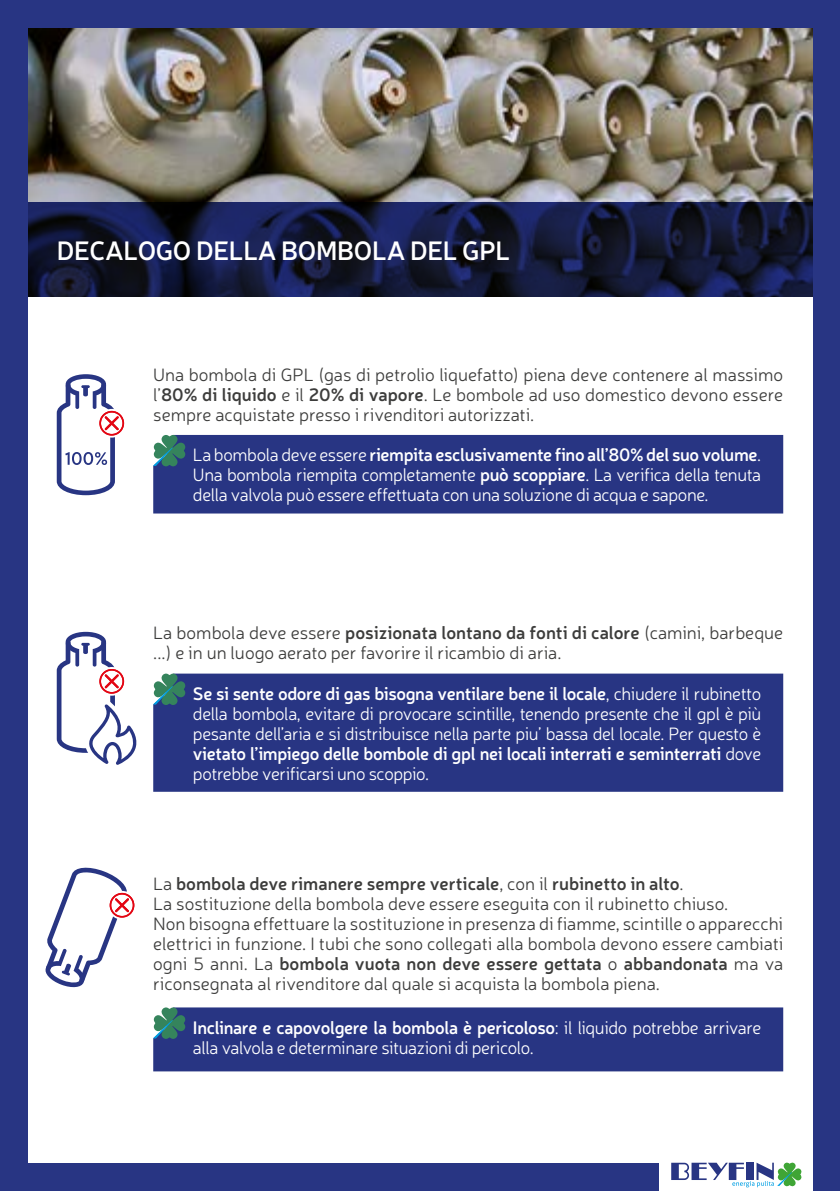
<style>
.page{position:relative;width:840px;height:1191px;background:#fff}
.page>*{position:absolute;margin:0;border:0;box-sizing:border-box;transform-origin:0 0}
.t1{font:600 26.4px "Neris";letter-spacing:-.01em;color:#fff}
.t2{font:300 18px/20px "Neris";color:#3c3c3b}
.t3{font:300 18px/20px "Neris";letter-spacing:-.02em;color:#fff;text-align:justify}
.s1{font-weight:600}
</style>
<div class="page">
<div style="left:0;top:0;width:839px;height:1191px;background:#283583"></div>
<div style="left:28px;top:88px;width:784px;height:1074px;background:#fff"></div>
<div style="left:659px;top:1137px;width:153px;height:54px;background:#fff"></div>
<svg style="left:671px;top:1162px;width:130px;height:25px"></svg>
<img style="left:28px;top:28px;width:784px;height:175px">
<svg style="left:28px;top:203px;width:784px;height:94px;background:#14193a"></svg>
<div style="left:153px;top:435px;width:629px;height:78px;background:#283583"></div>
<svg style="left:153px;top:435px;width:32px;height:31px"></svg>
<div style="left:97px;top:409px;width:29px;height:28px;border:2px solid #fff;border-radius:50%"></div>
<svg style="left:57px;top:374px;width:67px;height:121px"></svg>
<div style="left:153px;top:673px;width:629px;height:118px;background:#283583"></div>
<svg style="left:153px;top:673px;width:32px;height:32px"></svg>
<svg style="left:57px;top:632px;width:80px;height:133px"></svg>
<div style="left:153px;top:1007px;width:629px;height:64px;background:#283583"></div>
<svg style="left:153px;top:1007px;width:32px;height:31px"></svg>
<div style="left:108px;top:891px;width:28px;height:28px;border:2px solid #fff;border-radius:50%"></div>
<svg style="left:45px;top:867px;width:89px;height:121px"></svg>
<h1 class="t1" style="left:57px;top:232px;width:454px">DECALOGO DELLA BOMBOLA DEL GPL</h1>
<p class="t2" style="left:153px;top:364px;width:631px;text-align:justify">Una bombola di GPL (gas di petrolio liquefatto) piena deve contenere al massimo l’<span class="s1">80% di liquido</span> e il <span class="s1">20% di vapore</span>. Le bombole ad uso domestico devono essere sempre acquistate presso i rivenditori autorizzati.</p>
<p class="t3" style="left:193px;top:444px;width:569px">La bombola deve essere <span class="s1">riempita esclusivamente fino all’80% del suo volume</span>.<br>Una bombola riempita completamente <span class="s1">può scoppiare</span>. La verifica della tenuta della valvola può essere effettuata con una soluzione di acqua e sapone.</p>
<p class="t2" style="left:153px;top:622px;width:631px">La bombola deve essere <span class="s1">posizionata lontano da fonti di calore</span> (camini, barbeque ...) e in un luogo aerato per favorire il ricambio di aria.</p>
<p class="t3" style="left:193px;top:683px;width:569px"><span class="s1">Se si sente odore di gas bisogna ventilare bene il locale</span>, chiudere il rubinetto della bombola, evitare di provocare scintille, tenendo presente che il gpl è più pesante dell’aria e si distribuisce nella parte piu’ bassa del locale. Per questo è <span class="s1">vietato l’impiego delle bombole di gpl nei locali interrati e seminterrati</span> dove potrebbe verificarsi uno scoppio.</p>
<p class="t2" style="left:153px;top:873px;width:631px">La <span class="s1">bombola deve rimanere sempre verticale</span>, con il <span class="s1">rubinetto in alto</span>.<br>La sostituzione della bombola deve essere eseguita con il rubinetto chiuso.<br>Non bisogna effettuare la sostituzione in presenza di fiamme, scintille o apparecchi elettrici in funzione. I tubi che sono collegati alla bombola devono essere cambiati ogni 5 anni. La <span class="s1">bombola vuota non deve essere gettata</span> o <span class="s1">abbandonata</span> ma va riconsegnata al rivenditore dal quale si acquista la bombola piena.</p>
<p class="t3" style="left:193px;top:1016px;width:569px"><span class="s1">Inclinare e capovolgere la bombola è pericoloso</span>: il liquido potrebbe arrivare alla valvola e determinare situazioni di pericolo.</p>
</div>
